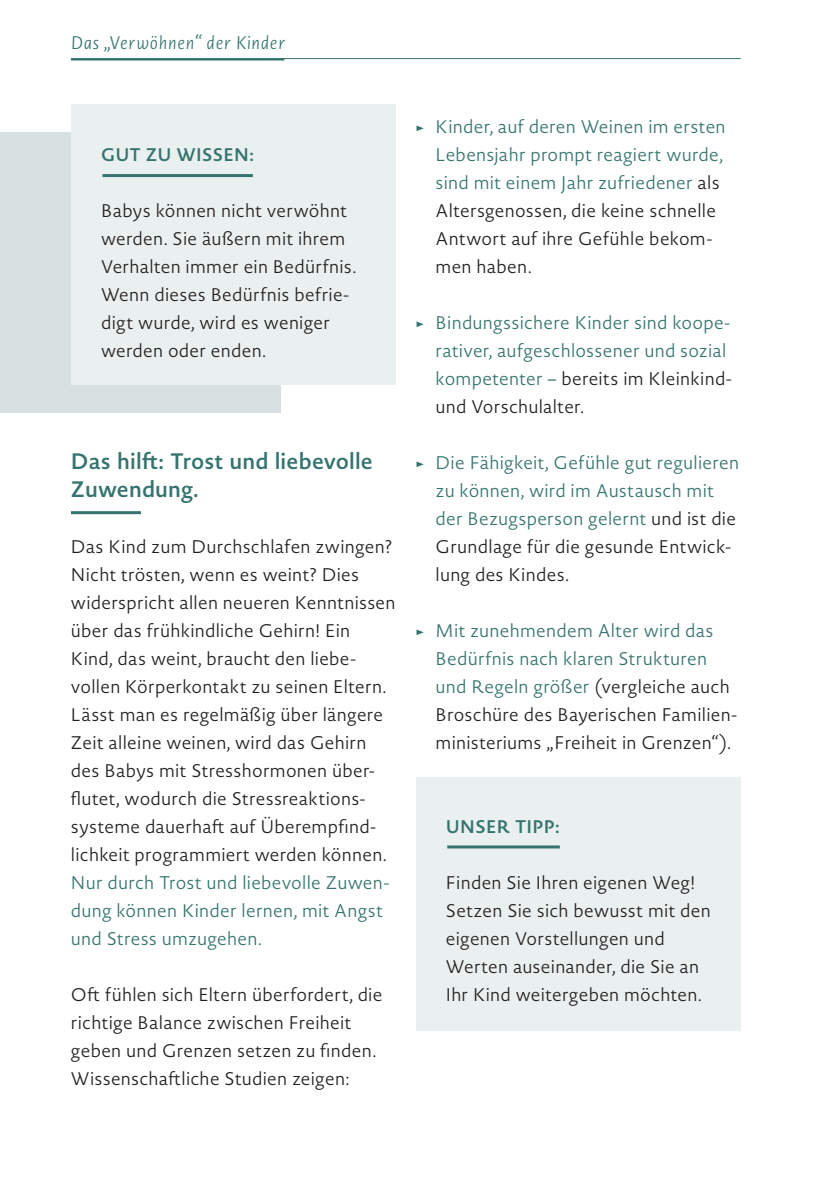
<style>
.page{position:relative;width:840px;height:1191px;background:#fff}
.page>*{position:absolute;margin:0;border:0;box-sizing:border-box;transform-origin:0 0}
.t1{font:600 22px/28px "Novel Sans Pro";letter-spacing:.005em;color:#35746e}
.t2{font:300 18px/28px "Novel Sans Pro";letter-spacing:.015em;color:#231f20}
.t3{font:300 18px/28px "Novel Sans Pro";letter-spacing:.015em;color:#35746e}
.t4{font:italic 300 18px "Novel Sans Pro";letter-spacing:.04em;color:#35746e}
.t5{font:600 18px "Novel Sans Pro";letter-spacing:.005em;color:#35746e}
.s1{color:#231f20}
.s2{color:#35746e}
</style>
<div class="page">
<hr style="left:71px;top:58px;width:669px;height:1px;background:#35746e">
<hr style="left:71px;top:58px;width:213px;height:2px;background:#35746e">
<hr style="left:71px;top:511px;width:70px;height:3px;background:#35746e">
<div style="left:0;top:133px;width:281px;height:280px;background:#d7e0e0"></div>
<div style="left:71px;top:105px;width:324px;height:280px;background:#eaf0ef"></div>
<hr style="left:102px;top:174px;width:151px;height:3px;background:#35746e">
<hr style="left:839px;top:189px;width:1px;height:308px;background:#e6ebea">
<div style="left:415px;top:777px;width:325px;height:254px;background:#eaf0ef"></div>
<hr style="left:447px;top:845px;width:112px;height:3px;background:#35746e">
<p class="t4" style="left:71px;top:30px;width:216px">Das „Verwöhnen“ der Kinder</p>
<p class="t5" style="left:101px;top:141px;width:154px">GUT ZU WISSEN:</p>
<p class="t2" style="left:101px;top:196px;width:257px">Babys können nicht verwöhnt werden. Sie äußern mit ihrem<br>Verhalten immer ein Bedürfnis.<br>Wenn dieses Bedürfnis befrie&shy;digt wurde, wird es weniger werden oder enden.</p>
<p class="t1" style="left:71px;top:447px;width:303px">Das hilft: Trost und liebevolle<br>Zuwendung.</p>
<p class="t2" style="left:71px;top:532px;width:326px">Das Kind zum Durchschlafen zwingen?<br>Nicht trösten, wenn es weint? Dies widerspricht allen neueren Kenntnissen über das frühkindliche Gehirn! Ein</p>
<p class="t2" style="left:71px;top:644px;width:286px">Kind, das weint, braucht den liebe-</p>
<p class="t2" style="left:71px;top:672px;width:317px">vollen Körperkontakt zu seinen Eltern.<br>Lässt man es regelmäßig über längere<br>Zeit alleine weinen, wird das Gehirn</p>
<p class="t2" style="left:71px;top:756px;width:306px">des Babys mit Stresshormonen über&shy;flutet, wodurch die Stressreaktions&shy;systeme dauerhaft auf Überempfind-</p>
<p class="t3" style="left:71px;top:868px;width:319px">Nur durch Trost und liebevolle Zuwen-</p>
<p class="t2" style="left:71px;top:840px;width:317px">lichkeit programmiert werden können.</p>
<p class="t3" style="left:71px;top:896px;width:313px">dung können Kinder lernen, mit Angst und Stress umzugehen.</p>
<p class="t2" style="left:71px;top:980px;width:313px">Oft fühlen sich Eltern überfordert, die richtige Balance zwischen Freiheit geben und Grenzen setzen zu finden.<br>Wissenschaftliche Studien zeigen:</p>
<p class="t3" style="left:435px;top:112px;width:291px;text-indent:-20px">→ Kinder, auf deren Weinen im ersten Lebensjahr prompt reagiert wurde, sind mit einem Jahr zufriedener <span class="s1">als Altersgenossen, die keine schnelle</span></p>
<p class="t2" style="left:435px;top:252px;width:98px">men haben.</p>
<p class="t2" style="left:435px;top:224px;width:278px">Antwort auf ihre Gefühle bekom-</p>
<p class="t3" style="left:415px;top:308px;width:315px">→ Bindungssichere Kinder sind koope-</p>
<p class="t2" style="left:435px;top:364px;width:297px"><span class="s2">kompetenter –</span> bereits im Kleinkind-</p>
<p class="t3" style="left:435px;top:336px;width:292px">rativer, aufgeschlossener und sozial</p>
<p class="t2" style="left:435px;top:392px;width:150px">und Vorschulalter.</p>
<p class="t3" style="left:435px;top:448px;width:305px;text-indent:-20px">→ Die Fähigkeit, Gefühle gut regulieren zu können, wird im Austausch mit der Bezugsperson gelernt <span class="s1">und ist die</span></p>
<p class="t2" style="left:435px;top:561px;width:135px">lung des Kindes.</p>
<p class="t3" style="left:435px;top:616px;width:295px;text-indent:-20px">→ Mit zunehmendem Alter wird das<br>Bedürfnis nach klaren Strukturen und Regeln größer <span class="s1">(vergleiche auch</span></p>
<p class="t2" style="left:435px;top:729px;width:297px">ministeriums „Freiheit in Grenzen“).</p>
<p class="t2" style="left:435px;top:532px;width:297px">Grundlage für die gesunde Entwick-</p>
<p class="t2" style="left:435px;top:701px;width:303px">Broschüre des Bayerischen Familien-</p>
<p class="t5" style="left:445px;top:813px;width:115px">UNSER TIPP:</p>
<p class="t2" style="left:445px;top:868px;width:266px">Finden Sie Ihren eigenen Weg!<br>Setzen Sie sich bewusst mit den eigenen Vorstellungen und<br>Werten auseinander, die Sie an<br>Ihr Kind weitergeben möchten.</p>
</div>
